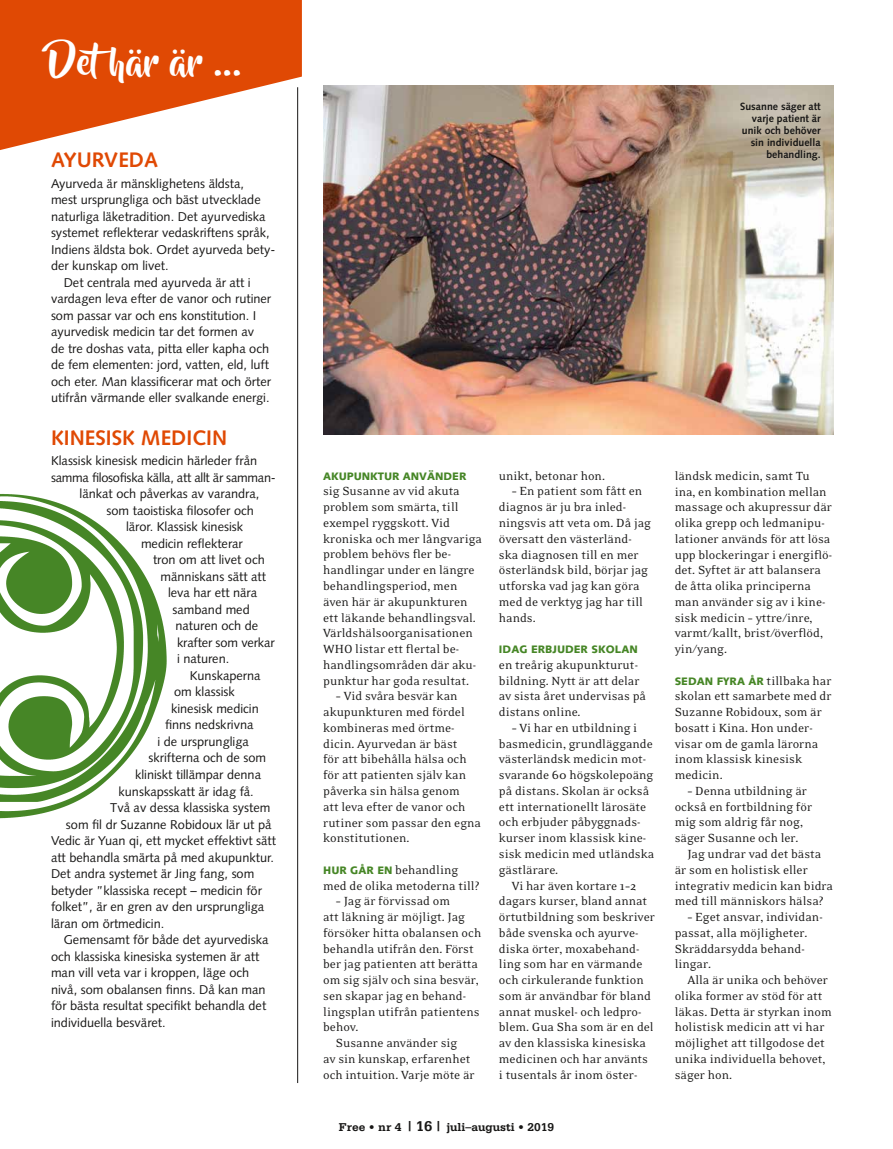
<style>
.page{position:relative;width:893px;height:1149px;background:#fff}
.page>*{position:absolute;margin:0;border:0;box-sizing:border-box;transform-origin:0 0}
.t1{font:36px "Beyond The Mountains";color:#fff}
.t2{font:700 21px "Syntax";color:#e04904}
.t3{font:13.5px/15.8px "Eidetic Neo";color:#181716}
.t4{font:12.75px "Syntax";color:#181716}
.t5{font:12.75px "Syntax";letter-spacing:-.02em;color:#181716}
.t6{font:700 12px "Serifa";color:#181716}
.t7{font:900 10.8px "Syntax";color:#468626}
.t8{font:700 10.5px/12px "Syntax";color:#181716;text-align:right}
.s1{font-family:"Syntax";font-weight:900;font-size:10.8px;color:#468626}
.s2{font-size:15px}
.s3{font-family:"Eidetic Neo";font-weight:400;font-size:13.5px;color:#181716}
</style>
<div class="page">
<svg style="left:0;top:0;width:302px;height:153px;fill:#e04904"></svg>
<hr style="left:297px;top:87px;width:1px;height:995px;background:#181716">
<img style="left:323px;top:85px;width:510px;height:349px">
<img style="left:0;top:494px;width:167px;height:325px">
<h1 class="t1" style="left:49px;top:42px;width:194px">Dethär är ...</h1>
<h2 class="t2" style="left:51px;top:148px;width:108px">AYURVEDA</h2>
<p class="t4" style="left:51px;top:176px;width:195px">Ayurveda är mänsklighetens äldsta,</p>
<p class="t4" style="left:51px;top:192px;width:211px">mest ursprungliga och bäst utvecklade</p>
<p class="t4" style="left:51px;top:209px;width:216px">naturliga läketradition. Det ayurvediska</p>
<p class="t4" style="left:51px;top:225px;width:220px">systemet reflekterar vedaskriftens språk,</p>
<p class="t4" style="left:51px;top:242px;width:226px">Indiens äldsta bok. Ordet ayurveda bety-</p>
<p class="t4" style="left:51px;top:258px;width:119px">der kunskap om livet.</p>
<p class="t4" style="left:64px;top:275px;width:189px">Det centrala med ayurveda är att i</p>
<p class="t4" style="left:51px;top:291px;width:222px">vardagen leva efter de vanor och rutiner</p>
<p class="t4" style="left:51px;top:308px;width:207px">som passar var och ens konstitution. I</p>
<p class="t4" style="left:51px;top:324px;width:205px">ayurvedisk medicin tar det formen av</p>
<p class="t4" style="left:51px;top:341px;width:220px">de tre doshas vata, pitta eller kapha och</p>
<p class="t4" style="left:51px;top:357px;width:220px">de fem elementen: jord, vatten, eld, luft</p>
<p class="t4" style="left:51px;top:374px;width:221px">och eter. Man klassificerar mat och örter</p>
<p class="t4" style="left:51px;top:390px;width:220px">utifrån värmande eller svalkande energi.</p>
<h2 class="t2" style="left:51px;top:425px;width:178px">KINESISK MEDICIN</h2>
<p class="t4" style="left:51px;top:453px;width:208px">Klassisk kinesisk medicin härleder från</p>
<p class="t5" style="left:51px;top:469px;width:226px">samma filosofiska källa, att allt är samman-</p>
<p class="t4" style="left:80px;top:486px;width:181px">länkat och påverkas av varandra,</p>
<p class="t4" style="left:107px;top:502px;width:149px">som taoistiska filosofer och</p>
<p class="t4" style="left:126px;top:519px;width:119px">läror. Klassisk kinesisk</p>
<p class="t4" style="left:141px;top:535px;width:103px">medicin reflekterar</p>
<p class="t4" style="left:153px;top:552px;width:113px">tron om att livet och</p>
<p class="t4" style="left:161px;top:568px;width:107px">människans sätt att</p>
<p class="t4" style="left:168px;top:585px;width:91px">leva har ett nära</p>
<p class="t4" style="left:173px;top:601px;width:79px">samband med</p>
<p class="t4" style="left:176px;top:618px;width:84px">naturen och de</p>
<p class="t4" style="left:177px;top:634px;width:99px">krafter som verkar</p>
<p class="t4" style="left:177px;top:651px;width:54px">i naturen.</p>
<p class="t4" style="left:190px;top:667px;width:72px">Kunskaperna</p>
<p class="t4" style="left:174px;top:684px;width:62px">om klassisk</p>
<p class="t4" style="left:171px;top:700px;width:89px">kinesisk medicin</p>
<p class="t4" style="left:165px;top:717px;width:90px">finns nedskrivna</p>
<p class="t4" style="left:157px;top:733px;width:93px">i de ursprungliga</p>
<p class="t4" style="left:148px;top:750px;width:119px">skrifterna och de som</p>
<p class="t4" style="left:135px;top:766px;width:128px">kliniskt tillämpar denna</p>
<p class="t4" style="left:118px;top:783px;width:137px">kunskapsskatt är idag få.</p>
<p class="t4" style="left:110px;top:799px;width:162px">Två av dessa klassiska system</p>
<p class="t4" style="left:66px;top:816px;width:207px">som fil dr Suzanne Robidoux lär ut på</p>
<p class="t4" style="left:51px;top:832px;width:227px">Vedic är Yuan qi, ett mycket effektivt sätt</p>
<p class="t4" style="left:51px;top:849px;width:224px">att behandla smärta på med akupunktur.</p>
<p class="t4" style="left:51px;top:865px;width:205px">Det andra systemet är Jing fang, som</p>
<p class="t4" style="left:51px;top:882px;width:212px">betyder ”klassiska recept – medicin för</p>
<p class="t4" style="left:51px;top:898px;width:215px">folket”, är en gren av den ursprungliga</p>
<p class="t4" style="left:51px;top:915px;width:115px">läran om örtmedicin.</p>
<p class="t4" style="left:64px;top:931px;width:206px">Gemensamt för både det ayurvediska</p>
<p class="t4" style="left:51px;top:948px;width:210px">och klassiska kinesiska systemen är att</p>
<p class="t4" style="left:51px;top:964px;width:200px">man vill veta var i kroppen, läge och</p>
<p class="t4" style="left:51px;top:981px;width:216px">nivå, som obalansen finns. Då kan man</p>
<p class="t4" style="left:51px;top:997px;width:217px">för bästa resultat specifikt behandla det</p>
<p class="t4" style="left:51px;top:1014px;width:116px">individuella besväret.</p>
<p class="t8" style="left:740px;top:100px;width:82px">Susanne säger att varje patient är unik och behöver sin individuella behandling.</p>
<p class="t7" style="left:323px;top:469px;width:145px">AKUPUNKTUR ANVÄNDER</p>
<p class="t3" style="left:323px;top:483px;width:160px">sig Susanne av vid akuta problem som smärta, till exempel ryggskott. Vid kroniska och mer långvariga problem behövs fler be&shy;handlingar under en längre behandlingsperiod, men även här är akupunkturen ett läkande behandlingsval.<br>Världshälsoorganisationen<br>WHO listar ett flertal be&shy;handlingsområden där aku&shy;punktur har goda resultat.</p>
<p class="t3" style="left:323px;top:688px;width:159px;text-indent:13px">– Vid svåra besvär kan akupunkturen med fördel kombineras med örtme&shy;dicin. Ayurvedan är bäst<br>för att bibehålla hälsa och för att patienten själv kan påverka sin hälsa genom<br>att leva efter de vanor och rutiner som passar den egna konstitutionen.</p>
<p class="t3" style="left:323px;top:861px;width:158px"><span class="s1">HUR GÅR EN</span> behandling med de olika metoderna till?</p>
<p class="t3" style="left:336px;top:893px;width:116px">– Jag är förvissad om</p>
<p class="t3" style="left:323px;top:909px;width:143px">att läkning är möjligt. Jag</p>
<p class="t3" style="left:323px;top:924px;width:160px">försöker hitta obalansen och</p>
<p class="t3" style="left:323px;top:940px;width:152px">behandla utifrån den. Först</p>
<p class="t3" style="left:323px;top:956px;width:156px">ber jag patienten att berätta</p>
<p class="t3" style="left:323px;top:972px;width:157px">om sig själv och sina besvär,</p>
<p class="t3" style="left:323px;top:987px;width:144px">sen skapar jag en behand-</p>
<p class="t3" style="left:323px;top:1003px;width:158px">lingsplan utifrån patientens</p>
<p class="t3" style="left:323px;top:1019px;width:37px">behov.</p>
<p class="t3" style="left:336px;top:1035px;width:123px">Susanne använder sig</p>
<p class="t3" style="left:323px;top:1050px;width:149px">av sin kunskap, erfarenhet</p>
<p class="t3" style="left:323px;top:1066px;width:153px">och intuition. Varje möte är</p>
<p class="t3" style="left:499px;top:468px;width:108px">unikt, betonar hon.</p>
<p class="t3" style="left:499px;top:483px;width:154px;text-indent:13px">– En patient som fått en diagnos är ju bra inled&shy;ningsvis att veta om. Då jag översatt den västerländ&shy;ska diagnosen till en mer österländsk bild, börjar jag utforska vad jag kan göra med de verktyg jag har till hands.</p>
<p class="t7" style="left:499px;top:642px;width:140px">IDAG ERBJUDER SKOLAN</p>
<p class="t3" style="left:499px;top:657px;width:149px">en treårig akupunkturut&shy;bildning. Nytt är att delar av sista året undervisas på distans online.</p>
<p class="t3" style="left:499px;top:720px;width:157px;text-indent:13px">– Vi har en utbildning i basmedicin, grundläggande västerländsk medicin mot&shy;svarande 60 högskolepoäng på distans. Skolan är också ett internationellt lärosäte och erbjuder påbyggnads&shy;kurser inom klassisk kine&shy;sisk medicin med utländska gästlärare.</p>
<p class="t3" style="left:499px;top:877px;width:158px;text-indent:13px">Vi har även kortare 1–2 dagars kurser, bland annat örtutbildning som beskriver både svenska och ayurve&shy;diska örter, moxabehand&shy;ling som har en värmande och cirkulerande funktion som är användbar för bland annat muskel- och ledpro&shy;blem. Gua Sha som är en del av den klassiska kinesiska medicinen och har använts i tusentals år inom öster-</p>
<p class="t6" style="left:339px;top:1119px;width:217px">Free • nr 4 <span class="s2">| 16 |</span> juli–augusti • 2019</p>
<p class="t3" style="left:675px;top:468px;width:159px">ländsk medicin, samt Tu ina, en kombination mellan massage och akupressur där olika grepp och ledmanipu&shy;lationer används för att lösa upp blockeringar i energiflö&shy;det. Syftet är att balansera de åtta olika principerna man använder sig av i kine&shy;sisk medicin – yttre/inre, varmt/kallt, brist/överflöd, yin/yang.</p>
<p class="t7" style="left:675px;top:674px;width:158px">SEDAN FYRA ÅR <span class="s3">tillbaka har</span></p>
<p class="t3" style="left:675px;top:688px;width:158px">skolan ett samarbete med dr<br>Suzanne Robidoux, som är bosatt i Kina. Hon under&shy;visar om de gamla lärorna inom klassisk kinesisk medicin.</p>
<p class="t3" style="left:675px;top:783px;width:139px;text-indent:13px">– Denna utbildning är också en fortbildning för mig som aldrig får nog, säger Susanne och ler.</p>
<p class="t3" style="left:675px;top:846px;width:160px;text-indent:13px">Jag undrar vad det bästa är som en holistisk eller integrativ medicin kan bidra med till människors hälsa?</p>
<p class="t3" style="left:675px;top:909px;width:149px;text-indent:13px">– Eget ansvar, individan&shy;passat, alla möjligheter.<br>Skräddarsydda behand&shy;lingar.</p>
<p class="t3" style="left:675px;top:972px;width:159px;text-indent:13px">Alla är unika och behöver olika former av stöd för att läkas. Detta är styrkan inom holistisk medicin att vi har möjlighet att tillgodose det unika individuella behovet, säger hon.</p>
</div>
